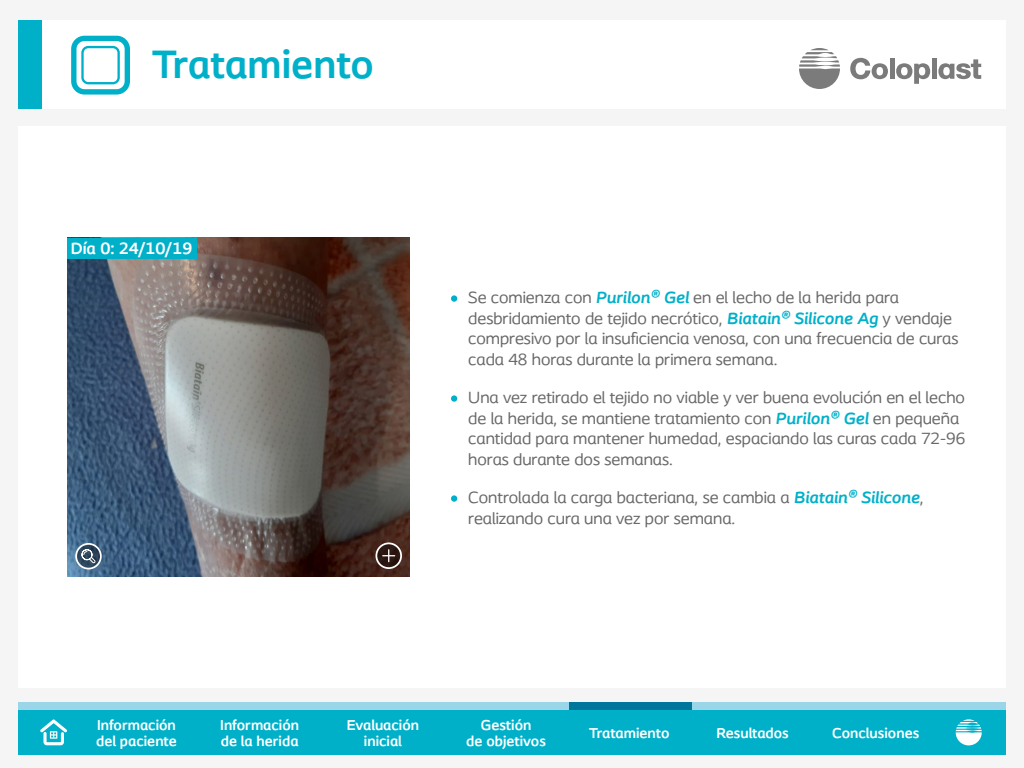
<style>
.page{position:relative;width:1024px;height:768px;background:#f5f5f5}
.page>*{position:absolute;margin:0;border:0;box-sizing:border-box;transform-origin:0 0}
.t1{font:700 41.5px "Coloplast";color:#00b0c9}
.t2{font:700 17.1px "Coloplast";color:#fff}
.t3{font:17px/20.5px "Coloplast";color:#686868}
.t4{font:700 15px/16px "Coloplast";color:#fff}
.s1{font-weight:700;font-style:italic;color:#00b0c9}
</style>
<div class="page">
<div style="left:18px;top:702px;width:988px;height:53px;background:#00b0c9"></div>
<div style="left:18px;top:702px;width:988px;height:8px;background:#9bd5e8"></div>
<div style="left:18px;top:20px;width:988px;height:89px;background:#fff"></div>
<div style="left:18px;top:126px;width:988px;height:562px;background:#fff"></div>
<div style="left:18px;top:20px;width:24px;height:89px;background:#00b0c9"></div>
<svg style="left:40px;top:719px;width:27px;height:27px"></svg>
<svg style="left:956px;top:719px;width:26px;height:26px"></svg>
<div style="left:71px;top:36px;width:59px;height:59px;border:5px solid #00b0c9;border-radius:11px"></div>
<div style="left:81px;top:46px;width:39px;height:38px;border:2px solid #00b0c9;border-radius:6px"></div>
<svg style="left:850px;top:58px;width:38px;height:21px"></svg>
<hr style="left:890px;top:58px;width:4px;height:21px;background:#7c7b7b">
<div style="left:932px;top:58px;width:5px;height:21px;background:#7c7b7b"></div>
<svg style="left:896px;top:63px;width:34px;height:21px"></svg>
<svg style="left:938px;top:59px;width:43px;height:20px"></svg>
<svg style="left:799px;top:48px;width:41px;height:41px"></svg>
<img style="left:67px;top:238px;width:342px;height:338px">
<svg style="left:376px;top:543px;width:25px;height:25px"></svg>
<div style="left:375px;top:542px;width:27px;height:27px;border:2px solid #fff;border-radius:50%"></div>
<svg style="left:382px;top:549px;width:13px;height:13px"></svg>
<svg style="left:76px;top:544px;width:25px;height:25px"></svg>
<div style="left:75px;top:543px;width:27px;height:26px;border:2px solid #fff;border-radius:50%"></div>
<svg style="left:80px;top:549px;width:17px;height:15px"></svg>
<div style="left:67px;top:238px;width:129px;height:20px;background:#00b0c9"></div>
<div style="left:569px;top:702px;width:123px;height:8px;background:#00769c"></div>
<div style="left:451px;top:295px;width:6px;height:7px;background:#00b0c9;border-radius:50%"></div>
<div style="left:451px;top:395px;width:6px;height:7px;background:#00b0c9;border-radius:50%"></div>
<div style="left:451px;top:495px;width:6px;height:7px;background:#00b0c9;border-radius:50%"></div>
<h1 class="t1" style="left:152px;top:39px;width:224px">Tratamiento</h1>
<p class="t2" style="left:71px;top:238px;width:123px">Día 0: 24/10/19</p>
<p class="t3" style="left:468px;top:287px;width:492px">Se comienza con <span class="s1">Purilon® Gel</span> en el lecho de la herida para desbridamiento de tejido necrótico, <span class="s1">Biatain® Silicone Ag</span> y vendaje compresivo por la insuficiencia venosa, con una frecuencia de curas cada 48 horas durante la primera semana.</p>
<p class="t3" style="left:468px;top:387px;width:499px">Una vez retirado el tejido no viable y ver buena evolución en el lecho de la herida, se mantiene tratamiento con <span class="s1">Purilon® Gel</span> en pequeña cantidad para mantener humedad, espaciando las curas cada 72-96 horas durante dos semanas.</p>
<p class="t3" style="left:468px;top:487px;width:457px">Controlada la carga bacteriana, se cambia a <span class="s1">Biatain® Silicone</span>, realizando cura una vez por semana.</p>
<p class="t4" style="left:96px;top:717px;width:82px">Información del paciente</p>
<p class="t4" style="left:347px;top:717px;width:74px;text-align:center">Evaluación inicial</p>
<p class="t4" style="left:716px;top:725px;width:74px">Resultados</p>
<p class="t4" style="left:220px;top:717px;width:80px">Información de la herida</p>
<p class="t4" style="left:589px;top:725px;width:82px">Tratamiento</p>
<p class="t4" style="left:466px;top:717px;width:81px;text-align:center">Gestión<br>de objetivos</p>
<p class="t4" style="left:832px;top:725px;width:88px">Conclusiones</p>
</div>
